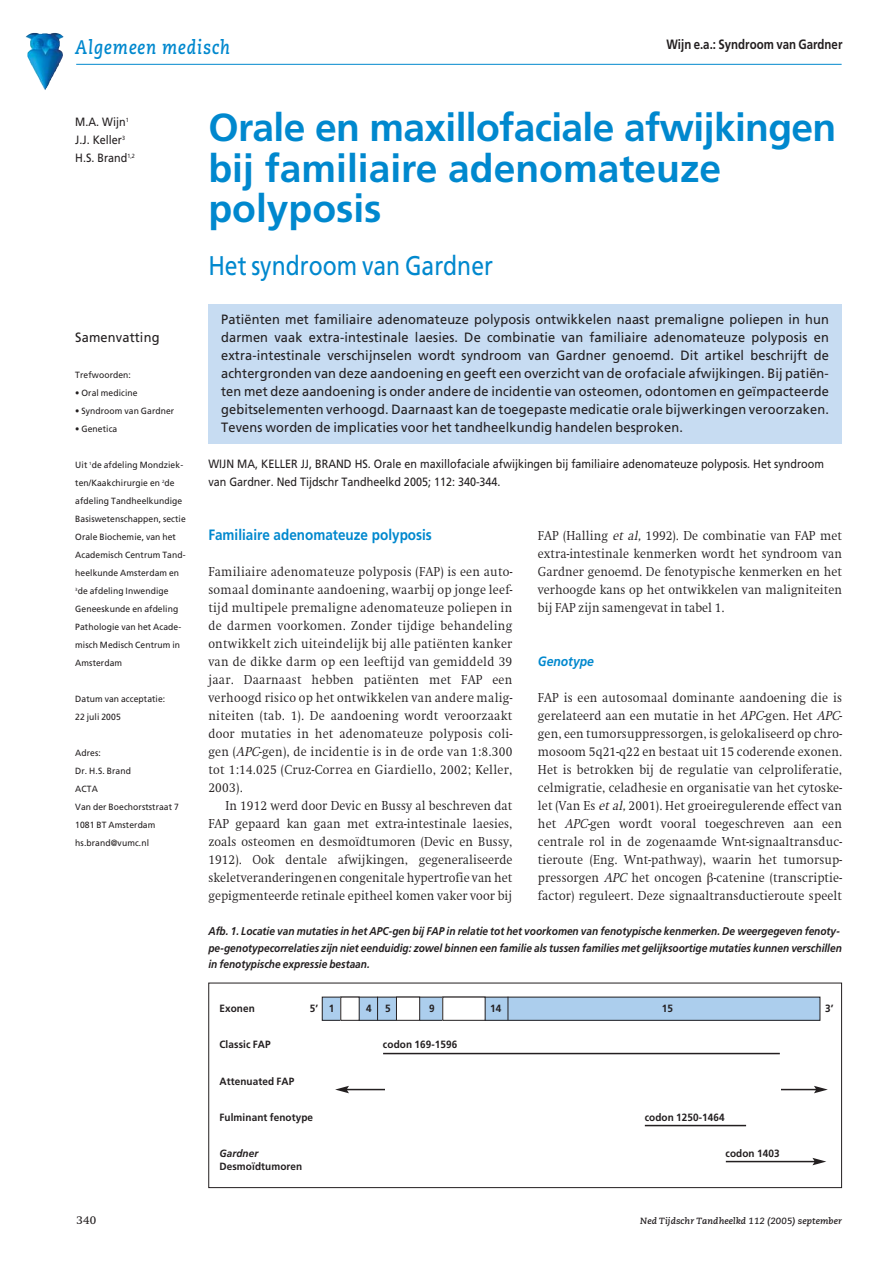
<style>
.page{position:relative;width:893px;height:1263px;background:#fff}
.page>*{position:absolute;margin:0;border:0;box-sizing:border-box;transform-origin:0 0}
.t1{font:700 39px/40.5px "Frutiger";letter-spacing:-.01em;color:#0088ce}
.t2{font:27px "Frutiger";color:#0088ce;scale:.85 1}
.t3{font:italic 700 19.5px "Caecilia";letter-spacing:.06em;color:#0088ce;scale:.85 1}
.t4{font:700 15px "Frutiger";color:#0088ce;scale:.9 1}
.t5{font:300 13.5px/18px "Swift";letter-spacing:.01em;color:#231f20;text-align:justify;scale:.92 1}
.t6{font:13.5px/18px "Frutiger";letter-spacing:.01em;color:#231f20;text-align:justify;scale:.95 1}
.t7{font:700 13.5px "Frutiger";color:#231f20;scale:.85 1}
.t8{font:italic 700 13.5px "Frutiger";color:#0088ce;scale:.9 1}
.t9{font:12px/18px "Frutiger";color:#231f20;scale:.9 1}
.t10{font:12px "Swift";color:#231f20}
.t11{font:italic 700 11.25px/16.5px "Frutiger";color:#231f20;scale:.9 1}
.t12{font:700 10.5px "Frutiger";letter-spacing:.01em;color:#231f20;scale:.95 1}
.t13{font:italic 700 10.5px "Frutiger";letter-spacing:.01em;color:#231f20;scale:.95 1}
.t14{font:9px/18px "Frutiger";letter-spacing:.01em;color:#231f20;scale:.95 1}
.t15{font:italic 700 9px "Caecilia";letter-spacing:.01em;color:#231f20}
.s1{font-style:italic}
</style>
<div class="page">
<hr style="left:76px;top:64px;width:766px;height:1px;background:#0088ce">
<img style="left:26px;top:33px;width:37px;height:57px">
<div style="left:208px;top:304px;width:634px;height:139px;background:#c7dcf2"></div>
<div style="left:208px;top:983px;width:634px;height:205px;border:1px solid #231f20"></div>
<div style="left:322px;top:997px;width:498px;height:23px;background:#acceed"></div>
<div style="left:322px;top:997px;width:498px;height:24px;border:1px solid #231f20"></div>
<div style="left:341px;top:997px;width:18px;height:23px;background:#fff"></div>
<div style="left:340px;top:997px;width:20px;height:24px;border:1px solid #231f20"></div>
<div style="left:396px;top:997px;width:24px;height:23px;background:#fff"></div>
<div style="left:396px;top:997px;width:24px;height:24px;border:1px solid #231f20"></div>
<div style="left:443px;top:997px;width:42px;height:23px;background:#fff"></div>
<div style="left:442px;top:997px;width:43px;height:24px;border:1px solid #231f20"></div>
<svg style="left:377px;top:997px;width:1px;height:23px"></svg>
<svg style="left:508px;top:997px;width:1px;height:23px"></svg>
<hr style="left:383px;top:1053px;width:397px;height:1px;background:#231f20">
<hr style="left:346px;top:1089px;width:471px;height:1px;background:#231f20">
<svg style="left:335px;top:1086px;width:14px;height:7px"></svg>
<svg style="left:814px;top:1086px;width:14px;height:7px"></svg>
<hr style="left:645px;top:1125px;width:101px;height:1px;background:#231f20">
<hr style="left:726px;top:1161px;width:89px;height:1px;background:#231f20">
<svg style="left:812px;top:1158px;width:14px;height:7px"></svg>
<div style="left:385px;top:1078px;width:396px;height:20px;background:#fff"></div>
<h3 class="t3" style="left:75px;top:39px;width:183px">Algemeen medisch</h3>
<p class="t7" style="left:666px;top:39px;width:209px">Wijn e.a.: Syndroom van Gardner</p>
<p class="t9" style="left:75px;top:114px;width:68px">M.A. Wijn<sup>1<br></sup>J.J. Keller<sup>3<br></sup>H.S. Brand<sup>1,2</sup></p>
<p class="t6" style="left:75px;top:329px;width:90px">Samenvatting</p>
<p class="t14" style="left:75px;top:366px;width:60px">Trefwoorden:</p>
<p class="t14" style="left:75px;top:384px;width:67px">• Oral medicine</p>
<p class="t14" style="left:75px;top:402px;width:106px">• Syndroom van Gardner</p>
<p class="t14" style="left:75px;top:420px;width:46px">• Genetica</p>
<p class="t14" style="left:75px;top:456px;width:118px">Uit <sup>1</sup>de afdeling Mondziek&shy;ten/Kaakchirurgie en <sup>2</sup>de afdeling Tandheelkundige<br>Basiswetenschappen, sectie<br>Orale Biochemie, van het<br>Academisch Centrum Tand&shy;heelkunde Amsterdam en<br><sup>3</sup>de afdeling Inwendige<br>Geneeskunde en afdeling<br>Pathologie van het Acade&shy;misch Medisch Centrum in<br>Amsterdam</p>
<p class="t14" style="left:75px;top:690px;width:96px">Datum van acceptatie:<br>22 juli 2005</p>
<p class="t14" style="left:75px;top:744px;width:111px">Adres:<br>Dr. H.S. Brand<br>ACTA<br>Van der Boechorststraat 7<br>1081 BT Amsterdam hs.brand@vumc.nl</p>
<h1 class="t1" style="left:208px;top:110px;width:630px">Orale en maxillofaciale afwijkingen bij familiaire adenomateuze polyposis</h1>
<h2 class="t2" style="left:208px;top:254px;width:336px">Het syndroom van Gardner</h2>
<p class="t6" style="left:221px;top:311px;width:641px">Patiënten met familiaire adenomateuze polyposis ontwikkelen naast premaligne poliepen in hun darmen vaak extra-intestinale laesies. De combinatie van familiaire adenomateuze polyposis en extra-intestinale verschijnselen wordt syndroom van Gardner genoemd. Dit artikel beschrijft de achtergronden van deze aandoening en geeft een overzicht van de orofaciale afwijkingen. Bij patiën&shy;ten met deze aandoening is onder andere de incidentie van osteomen, odontomen en geïmpacteerde gebitselementen verhoogd. Daarnaast kan de toegepaste medicatie orale bijwerkingen veroorzaken.<br>Tevens worden de implicaties voor het tandheelkundig handelen besproken.</p>
<p class="t9" style="left:208px;top:456px;width:686px">WIJN MA, KELLER JJ, BRAND HS. Orale en maxillofaciale afwijkingen bij familiaire adenomateuze polyposis. Het syndroom van Gardner. Ned Tijdschr Tandheelkd 2005; 112: 340-344.</p>
<p class="t4" style="left:208px;top:529px;width:250px">Familiaire adenomateuze polyposis</p>
<p class="t5" style="left:208px;top:564px;width:332px">Familiaire adenomateuze polyposis (FAP) is een auto&shy;somaal dominante aandoening, waarbij op jonge leef&shy;tijd multipele premaligne adenomateuze poliepen in de darmen voorkomen. Zonder tijdige behandeling ontwikkelt zich uiteindelijk bij alle patiënten kanker van de dikke darm op een leeftijd van gemiddeld 39 jaar. Daarnaast hebben patiënten met FAP een verhoogd risico op het ontwikkelen van andere malig&shy;niteiten (tab. 1). De aandoening wordt veroorzaakt door mutaties in het adenomateuze polyposis coli&shy;gen (<span class="s1">APC</span>-gen), de incidentie is in de orde van 1:8.300 tot 1:14.025 (Cruz-Correa en Giardiello, 2002; Keller, 2003).</p>
<p class="t5" style="left:208px;top:798px;width:332px;text-indent:17px">In 1912 werd door Devic en Bussy al beschreven dat FAP gepaard kan gaan met extra-intestinale laesies, zoals osteomen en desmoïdtumoren (Devic en Bussy, 1912). Ook dentale afwijkingen, gegeneraliseerde skeletveranderingenen congenitale hypertrofie van het gepigmenteerde retinale epitheel komen vaker voor bij</p>
<p class="t5" style="left:538px;top:528px;width:332px">FAP (Halling <span class="s1">et al,</span> 1992). De combinatie van FAP met extra-intestinale kenmerken wordt het syndroom van Gardner genoemd. De fenotypische kenmerken en het verhoogde kans op het ontwikkelen van maligniteiten bij FAP zijn samengevat in tabel 1.</p>
<p class="t8" style="left:538px;top:656px;width:64px">Genotype</p>
<p class="t5" style="left:538px;top:690px;width:332px">FAP is een autosomaal dominante aandoening die is gerelateerd aan een mutatie in het <span class="s1">APC-</span>gen. Het <span class="s1">APC&shy;</span>gen, een tumorsuppressorgen, is gelokaliseerd op chro&shy;mosoom 5q21-q22 en bestaat uit 15 coderende exonen.<br>Het is betrokken bij de regulatie van celproliferatie, celmigratie, celadhesie en organisatie van het cytoske&shy;let (Van Es <span class="s1">et al,</span>2001). Het groeiregulerende effect van het <span class="s1">APC-</span>gen wordt vooral toegeschreven aan een centrale rol in de zogenaamde Wnt-signaaltransduc&shy;tieroute (Eng. Wnt-pathway), waarin het tumorsup&shy;pressorgen <span class="s1">APC</span> het oncogen -catenine (transcriptie&shy;factor) reguleert. Deze signaaltransductieroute speelt</p>
<p class="t11" style="left:208px;top:924px;width:705px">Afb. 1. Locatie van mutaties in het APC-gen bij FAP in relatie tot het voorkomen van fenotypische kenmerken. De weergegeven fenoty&shy;pe-genotypecorrelaties zijn niet eenduidig: zowel binnen een familie als tussen families met gelijksoortige mutaties kunnen verschillen in fenotypische expressie bestaan.</p>
<p class="t12" style="left:219px;top:1004px;width:39px">Exonen</p>
<p class="t12" style="left:310px;top:1004px;width:27px">5’ 1</p>
<p class="t12" style="left:366px;top:1004px;width:7px">4</p>
<p class="t12" style="left:385px;top:1004px;width:7px">5</p>
<p class="t12" style="left:429px;top:1004px;width:7px">9</p>
<p class="t12" style="left:490px;top:1004px;width:13px">14</p>
<p class="t12" style="left:662px;top:1004px;width:13px">15</p>
<p class="t12" style="left:825px;top:1004px;width:10px">3’</p>
<p class="t12" style="left:219px;top:1040px;width:56px">Classic FAP</p>
<p class="t12" style="left:383px;top:1040px;width:80px">codon 169-1596</p>
<p class="t12" style="left:219px;top:1076px;width:80px">Attenuated FAP</p>
<p class="t12" style="left:219px;top:1112px;width:100px">Fulminant fenotype</p>
<p class="t12" style="left:645px;top:1112px;width:86px">codon 1250-1464</p>
<p class="t13" style="left:219px;top:1148px;width:42px">Gardner</p>
<p class="t12" style="left:725px;top:1148px;width:58px">codon 1403</p>
<p class="t12" style="left:219px;top:1162px;width:89px">Desmoïdtumoren</p>
<p class="t10" style="left:77px;top:1215px;width:21px">340</p>
<p class="t15" style="left:640px;top:1217px;width:203px">Ned Tijdschr Tandheelkd 112 (2005) september</p>
</div>
